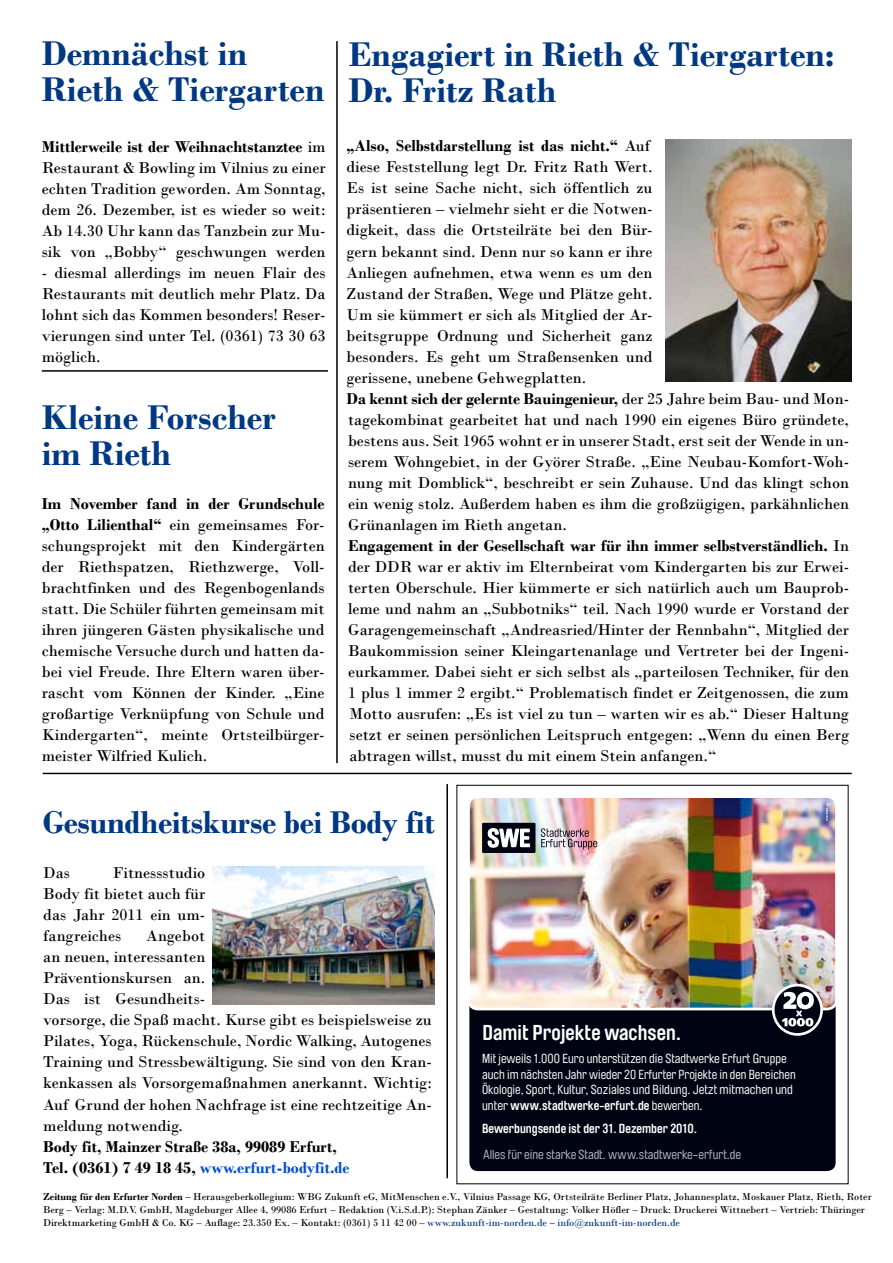
<style>
.page{position:relative;width:893px;height:1263px;background:#fff}
.page>*{position:absolute;margin:0;border:0;box-sizing:border-box;transform-origin:0 0}
.t1{font:700 36px/36px "Bodoni";color:#003882}
.t2{font:700 33px "Bodoni";letter-spacing:-.01em;color:#003882}
.t3{font:700 21.3px "Brauer Neue";color:#fff}
.t4{font:16.5px/21px "Bodoni";color:#000;text-align:justify}
.t5{font:12.9px/15.5px "Brauer Neue";color:#fff}
.t6{font:12.9px "Brauer Neue";color:#b7b7bf}
.t7{font:700 12.9px "Brauer Neue";color:#fff}
.t8{font:10.5px/12.6px "Bodoni";color:#000}
.s1{font-weight:700}
.s2{font-weight:700;color:#004fcd}
.s3{color:#003882}
</style>
<div class="page">
<hr style="left:43px;top:773px;width:809px;height:1px;background:#000">
<hr style="left:446px;top:784px;width:2px;height:394px;background:#000">
<img style="left:665px;top:139px;width:187px;height:243px">
<img style="left:213px;top:866px;width:221px;height:138px">
<hr style="left:42px;top:370px;width:286px;height:2px;background:#000">
<hr style="left:336px;top:41px;width:2px;height:722px;background:#000">
<div style="left:469px;top:797px;width:367px;height:374px;background:#000412;border-radius:9px"></div>
<img style="left:469px;top:797px;width:367px;height:215px">
<div style="left:482px;top:823px;width:53px;height:30px;background:#000412"></div>
<svg style="left:488px;top:828px;width:42px;height:20px"></svg>
<svg style="left:541px;top:828px;width:56px;height:21px"></svg>
<svg style="left:825px;top:802px;width:5px;height:19px"></svg>
<svg style="left:773px;top:985px;width:49px;height:49px"></svg>
<div style="left:772px;top:984px;width:51px;height:52px;border:3px solid #fff;border-radius:50%"></div>
<svg style="left:782px;top:992px;width:32px;height:34px"></svg>
<p class="t1" style="left:42px;top:35px;width:284px">Demnächst in<br>Rieth &amp; Tiergarten</p>
<p class="t4" style="left:42px;top:136px;width:285px"><span class="s1">Mittlerweile ist der Weihnachtstanztee</span> im Restaurant &amp; Bowling im Vilnius zu einer echten Tradition geworden. Am Sonntag, dem 26. Dezember, ist es wieder so weit:<br>Ab 14.30 Uhr kann das Tanzbein zur Mu&shy;sik von „Bobby“ geschwungen werden</p>
<p class="t4" style="left:42px;top:262px;width:285px">- diesmal allerdings im neuen Flair des Restaurants mit deutlich mehr Platz. Da lohnt sich das Kommen besonders! Reser&shy;vierungen sind unter Tel. (0361) 73 30 63 möglich.</p>
<p class="t1" style="left:42px;top:399px;width:236px">Kleine Forscher im Rieth</p>
<p class="t4" style="left:42px;top:493px;width:284px"><span class="s1">Im November fand in der Grundschule „Otto Lilienthal“</span> ein gemeinsames For&shy;schungsprojekt mit den Kindergärten der Riethspatzen, Riethzwerge, Voll&shy;brachtfinken und des Regenbogenlands statt. Die Schüler führten gemeinsam mit ihren jüngeren Gästen physikalische und chemische Versuche durch und hatten da&shy;bei viel Freude. Ihre Eltern waren über&shy;rascht vom Können der Kinder. „Eine großartige Verknüpfung von Schule und Kindergarten“, meinte Ortsteilbürger&shy;meister Wilfried Kulich.</p>
<p class="t1" style="left:348px;top:36px;width:488px">Engagiert in Rieth &amp; Tiergarten:<br>Dr. Fritz Rath</p>
<p class="t4" style="left:347px;top:136px;width:504px;text-align:left"><span class="s1">„Also, Selbstdarstellung ist das nicht.“</span> Auf<br>diese Feststellung legt Dr. Fritz Rath Wert.<br>Es ist seine Sache nicht, sich öffentlich zu<br>präsentieren – vielmehr sieht er die Notwen-<br>digkeit, dass die Ortsteilräte bei den Bür-<br>gern bekannt sind. Denn nur so kann er ihre<br>Anliegen aufnehmen, etwa wenn es um den<br>Zustand der Straßen, Wege und Plätze geht.<br>Um sie kümmert er sich als Mitglied der Ar-<br>beitsgruppe Ordnung und Sicherheit ganz<br>besonders. Es geht um Straßensenken und<br>gerissene, unebene Gehwegplatten.<br><span class="s1">Da kennt sich der gelernte Bauingenieur,</span> der 25 Jahre beim Bau- und Mon&shy;tagekombinat gearbeitet hat und nach 1990 ein eigenes Büro gründete, bestens aus. Seit 1965 wohnt er in unserer Stadt, erst seit der Wende in un&shy;serem Wohngebiet, in der Györer Straße. „Eine Neubau-Komfort-Woh&shy;nung mit Domblick“, beschreibt er sein Zuhause. Und das klingt schon ein wenig stolz. Außerdem haben es ihm die großzügigen, parkähnlichen Grünanlagen im Rieth angetan.<br><span class="s1">Engagement in der Gesellschaft war für ihn immer selbstverständlich.</span> In der DDR war er aktiv im Elternbeirat vom Kindergarten bis zur Erwei&shy;terten Oberschule. Hier kümmerte er sich natürlich auch um Bauprob&shy;leme und nahm an „Subbotniks“ teil. Nach 1990 wurde er Vorstand der Garagengemeinschaft „Andreasried/Hinter der Rennbahn“, Mitglied der Baukommission seiner Kleingartenanlage und Vertreter bei der Ingeni&shy;eurkammer. Dabei sieht er sich selbst als „parteilosen Techniker, für den 1 plus 1 immer 2 ergibt.“ Problematisch findet er Zeitgenossen, die zum Motto ausrufen: „Es ist viel zu tun – warten wir es ab.“ Dieser Haltung setzt er seinen persönlichen Leitspruch entgegen: „Wenn du einen Berg abtragen willst, musst du mit einem Stein anfangen.“</p>
<p class="t2" style="left:43px;top:802px;width:394px">Gesundheitskurse bei Body fit</p>
<p class="t4" style="left:43px;top:863px;width:28px">Das</p>
<p class="t4" style="left:43px;top:863px;width:163px;text-indent:70px">Fitnessstudio Body fit bietet auch für das Jahr 2011 ein um&shy;fangreiches</p>
<p class="t4" style="left:43px;top:926px;width:390px;text-align:left;text-indent:103px">Angebot<br>an neuen, interessanten<br>Präventionskursen an.<br>Das ist Gesundheits-<br>vorsorge, die Spaß macht. Kurse gibt es beispielsweise zu Pilates, Yoga, Rückenschule, Nordic Walking, Autogenes Training und Stressbewältigung. Sie sind von den Kran&shy;kenkassen als Vorsorgemaßnahmen anerkannt. Wichtig:<br>Auf Grund der hohen Nachfrage ist eine rechtzeitige An&shy;meldung notwendig.<br><span class="s1">Body fit, Mainzer Straße 38a, 99089 Erfurt,<br>Tel. (0361) 7 49 18 45,</span> <span class="s2">www.erfurt-bodyfit.de</span></p>
<p class="t3" style="left:482px;top:1020px;width:200px">Damit Projekte wachsen.</p>
<p class="t5" style="left:482px;top:1051px;width:315px">Mit jeweils 1.000 Euro unterstützen die Stadtwerke Erfurt Gruppe auch im nächsten Jahr wieder 20 Erfurter Projekte in den Bereichen Ökologie, Sport, Kultur, Soziales und Bildung. Jetzt mitmachen und unter <span class="s1">www.stadtwerke-erfurt.de</span> bewerben.</p>
<p class="t7" style="left:482px;top:1121px;width:217px">Bewerbungsende ist der 31. Dezember 2010.</p>
<p class="t6" style="left:483px;top:1147px;width:260px">Alles für eine starke Stadt. www.stadtwerke-erfurt.de</p>
<p class="t8" style="left:43px;top:1191px;width:830px"><span class="s1">Zeitung für den Erfurter Norden</span> – Herausgeberkollegium: WBG Zukunft eG, MitMenschen e.V., Vilnius Passage KG, Ortsteilräte Berliner Platz, Johannesplatz, Moskauer Platz, Rieth, Roter<br>Berg – Verlag: M.D.V. GmbH, Magdeburger Allee 4, 99086 Erfurt – Redaktion (V.i.S.d.P.): Stephan Zänker – Gestaltung: Volker Höfler – Druck: Druckerei Wittnebert – Vertrieb: Thüringer<br>Direktmarketing GmbH &amp; Co. KG – Auflage: 23.350 Ex. – Kontakt: (0361) 5 11 42 00 – <span class="s3">www.zukunft-im-norden.de</span> – <span class="s3">info@zukunft-im-norden.de</span></p>
</div>
